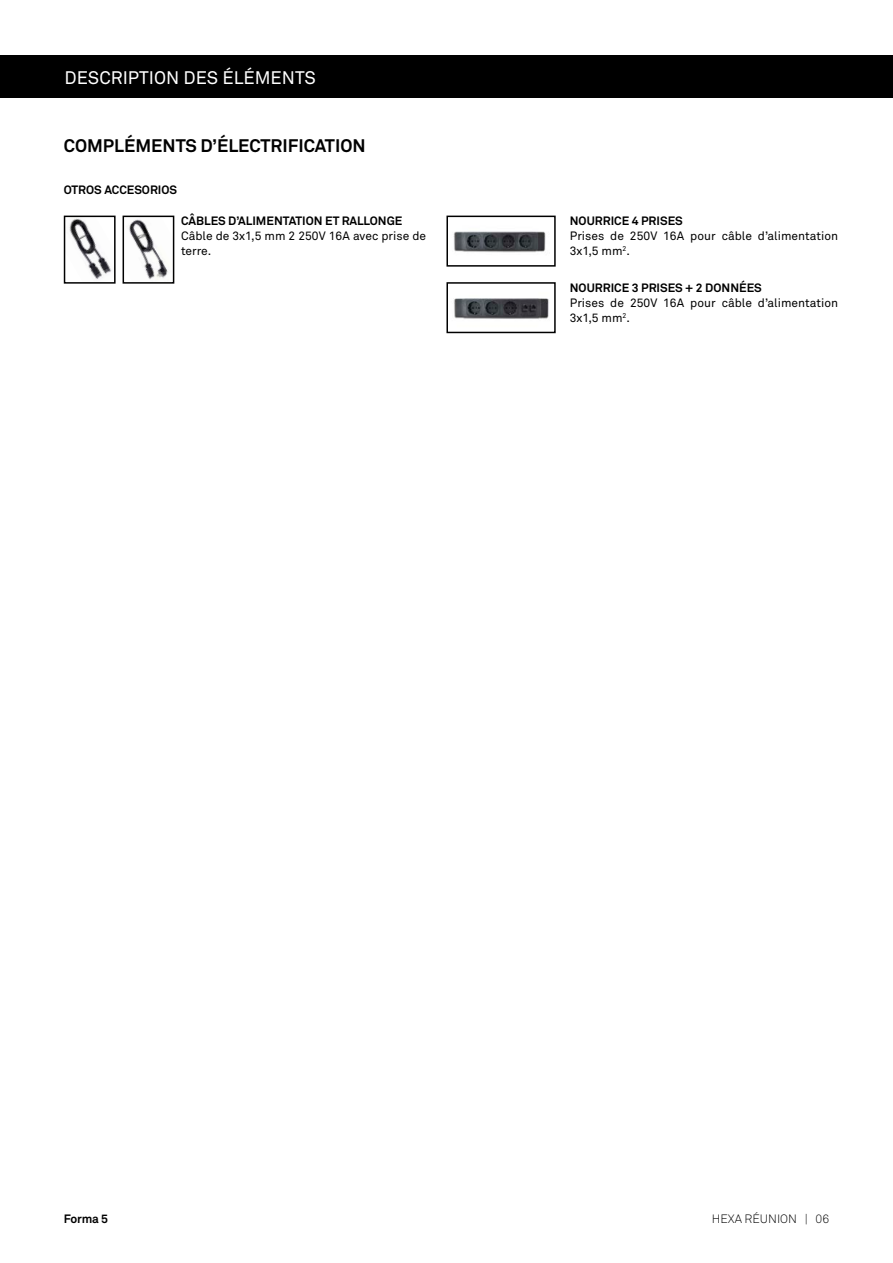
<style>
.page{position:relative;width:893px;height:1263px;background:#fff}
.page>*{position:absolute;margin:0;border:0;box-sizing:border-box;transform-origin:0 0}
.t1{font:700 18px "Akkurat";color:#000}
.t2{font:18px "Akkurat";color:#fff}
.t3{font:12px/15px "Akkurat";color:#000}
.t4{font:700 12px "Akkurat";color:#000}
.t5{font:300 12px "Akkurat";color:#000}
</style>
<div class="page">
<img style="left:453px;top:231px;width:93px;height:22px">
<div style="left:446px;top:216px;width:110px;height:51px;border:2px solid #000"></div>
<img style="left:454px;top:298px;width:95px;height:21px">
<div style="left:446px;top:282px;width:110px;height:51px;border:2px solid #000"></div>
<img style="left:69px;top:219px;width:43px;height:61px">
<div style="left:64px;top:216px;width:52px;height:68px;border:2px solid #000"></div>
<img style="left:128px;top:219px;width:40px;height:61px">
<div style="left:123px;top:216px;width:51px;height:68px;border:2px solid #000"></div>
<div style="left:0;top:55px;width:893px;height:43px;background:#000"></div>
<h1 class="t2" style="left:65px;top:66px;width:253px">DESCRIPTION DES ÉLÉMENTS</h1>
<h1 class="t1" style="left:64px;top:135px;width:303px">COMPLÉMENTS D’ÉLECTRIFICATION</h1>
<p class="t4" style="left:64px;top:183px;width:115px">OTROS ACCESORIOS</p>
<p class="t4" style="left:181px;top:213px;width:223px">CÂBLES D’ALIMENTATION ET RALLONGE</p>
<p class="t3" style="left:181px;top:228px;width:247px">Câble de 3x1,5 mm 2 250V 16A avec prise de terre.</p>
<p class="t4" style="left:570px;top:213px;width:114px">NOURRICE 4 PRISES</p>
<p class="t3" style="left:570px;top:228px;width:270px">Prises de 250V 16A pour câble d’alimentation<br>3x1,5 mm<sup>2</sup>.</p>
<p class="t4" style="left:570px;top:280px;width:193px">NOURRICE 3 PRISES + 2 DONNÉES</p>
<p class="t3" style="left:570px;top:295px;width:270px">Prises de 250V 16A pour câble d’alimentation<br>3x1,5 mm<sup>2</sup>.</p>
<p class="t4" style="left:64px;top:1211px;width:46px">Forma 5</p>
<p class="t5" style="left:712px;top:1211px;width:119px">HEXA RÉUNION | 06</p>
</div>
